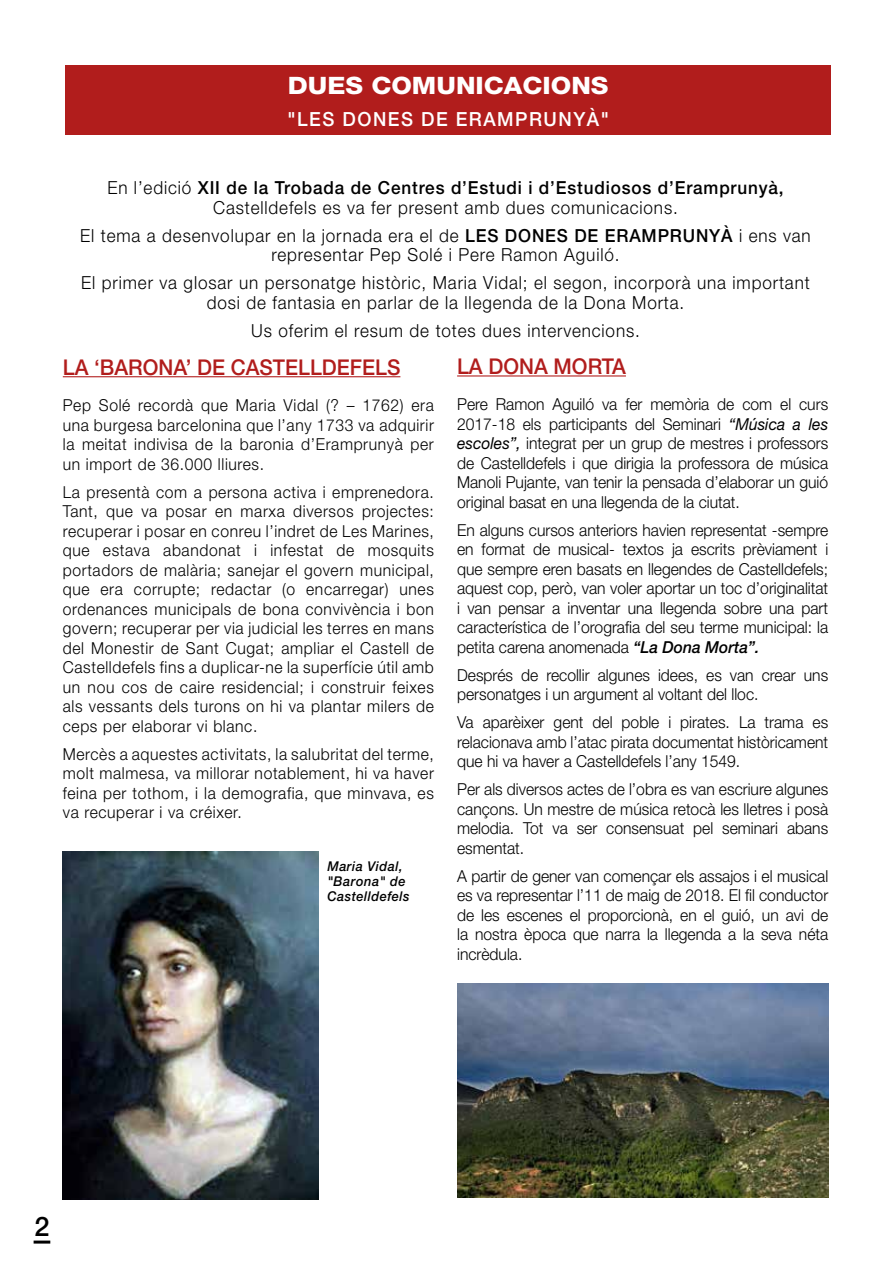
<style>
.page{position:relative;width:893px;height:1263px;background:#fff}
.page>*{position:absolute;margin:0;border:0;box-sizing:border-box;transform-origin:0 0}
.t1{font:500 27px "Helvetica Neue";color:#000}
.t2{font:800 24px "Helvetica Neue";color:#fff;scale:1.1 1}
.t3{font:500 21.75px "Helvetica Neue";color:#b11d1c;scale:.95 1}
.t4{font:500 19.5px "Helvetica Neue";letter-spacing:.08em;color:#fff;scale:.95 1}
.t5{font:300 18px/19.5px "Helvetica Neue";letter-spacing:.05em;color:#000;text-align:center;scale:.95 1}
.t6{font:300 16.5px/19.5px "Helvetica Neue";color:#000;text-align:justify;scale:.95 1}
.t7{font:italic 500 13.5px/15px "Helvetica Neue";letter-spacing:.04em;color:#000;scale:.95 1}
.s1{font-weight:500}
.s2{font-weight:400;font-style:italic}
.s3{font-weight:500;font-style:italic}
</style>
<div class="page">
<hr style="left:34px;top:1240px;width:16px;height:3px;background:#000">
<hr style="left:63px;top:376px;width:337px;height:1px;background:#b11d1c">
<div style="left:65px;top:65px;width:765px;height:70px;background:#b11d1c"></div>
<hr style="left:457px;top:375px;width:169px;height:1px;background:#b11d1c">
<img style="left:457px;top:984px;width:371px;height:214px">
<img style="left:63px;top:852px;width:255px;height:347px">
<h2 class="t2" style="left:288px;top:71px;width:293px">DUES COMUNICACIONS</h2>
<p class="t4" style="left:287px;top:108px;width:340px">"LES DONES DE ERAMPRUNYÀ"</p>
<p class="t5" style="left:107px;top:178px;width:713px">En l’edició <span class="s1">XII de la Trobada de Centres d’Estudi i d’Estudiosos d’Eramprunyà,<br></span>Castelldefels es va fer present amb dues comunicacions.</p>
<p class="t5" style="left:80px;top:225px;width:770px">El tema a desenvolupar en la jornada era el de <span class="s1">LES DONES DE ERAMPRUNYÀ</span> i ens van representar Pep Solé i Pere Ramon Aguiló.</p>
<p class="t5" style="left:81px;top:273px;width:768px">El primer va glosar un personatge històric, Maria Vidal; el segon, incorporà una important dosi de fantasia en parlar de la llegenda de la Dona Morta.</p>
<p class="t5" style="left:251px;top:320px;width:411px">Us oferim el resum de totes dues intervencions.</p>
<h3 class="t3" style="left:457px;top:353px;width:179px">LA DONA MORTA</h3>
<p class="t6" style="left:457px;top:394px;width:392px">Pere Ramon Aguiló va fer memòria de com el curs 2017-18 els participants del Seminari <span class="s2">“Música a les escoles”,</span> integrat per un grup de mestres i professors de Castelldefels i que dirigia la professora de música Manoli Pujante, van tenir la pensada d’elaborar un guió original basat en una llegenda de la ciutat.</p>
<p class="t6" style="left:457px;top:520px;width:392px">En alguns cursos anteriors havien representat -sempre en format de musical- textos ja escrits prèviament i que sempre eren basats en llegendes de Castelldefels; aquest cop, però, van voler aportar un toc d’originalitat i van pensar a inventar una llegenda sobre una part característica de l’orografia del seu terme municipal: la petita carena anomenada <span class="s3">“La Dona Morta”.</span></p>
<p class="t6" style="left:457px;top:665px;width:392px">Després de recollir algunes idees, es van crear uns personatges i un argument al voltant del lloc.</p>
<p class="t6" style="left:457px;top:712px;width:392px">Va aparèixer gent del poble i pirates. La trama es relacionava amb l’atac pirata documentat històricament que hi va haver a Castelldefels l’any 1549.</p>
<p class="t6" style="left:457px;top:779px;width:392px">Per als diversos actes de l’obra es van escriure algunes cançons. Un mestre de música retocà les lletres i posà melodia. Tot va ser consensuat pel seminari abans esmentat.</p>
<p class="t6" style="left:457px;top:866px;width:392px">A partir de gener van començar els assajos i el musical es va representar l’11 de maig de 2018. El fil conductor de les escenes el proporcionà, en el guió, un avi de la nostra època que narra la llegenda a la seva néta incrèdula.</p>
<h3 class="t3" style="left:63px;top:354px;width:357px">LA ‘BARONA’ DE CASTELLDEFELS</h3>
<p class="t6" style="left:63px;top:395px;width:392px">Pep Solé recordà que Maria Vidal (? – 1762) era una burgesa barcelonina que l’any 1733 va adquirir la meitat indivisa de la baronia d’Eramprunyà per un import de 36.000 lliures.</p>
<p class="t6" style="left:63px;top:482px;width:392px">La presentà com a persona activa i emprenedora.<br>Tant, que va posar en marxa diversos projectes: recuperar i posar en conreu l’indret de Les Marines, que estava abandonat i infestat de mosquits portadors de malària; sanejar el govern municipal, que era corrupte; redactar (o encarregar) unes ordenances municipals de bona convivència i bon govern; recuperar per via judicial les terres en mans del Monestir de Sant Cugat; ampliar el Castell de Castelldefels fins a duplicar-ne la superfície útil amb un nou cos de caire residencial; i construir feixes als vessants dels turons on hi va plantar milers de ceps per elaborar vi blanc.</p>
<p class="t6" style="left:63px;top:744px;width:392px">Mercès a aquestes activitats, la salubritat del terme, molt malmesa, va millorar notablement, hi va haver feina per tothom, i la demografia, que minvava, es va recuperar i va créixer.</p>
<p class="t7" style="left:327px;top:858px;width:88px">Maria Vidal, "Barona" de<br>Castelldefels</p>
<h1 class="t1" style="left:34px;top:1210px;width:17px">2</h1>
</div>
